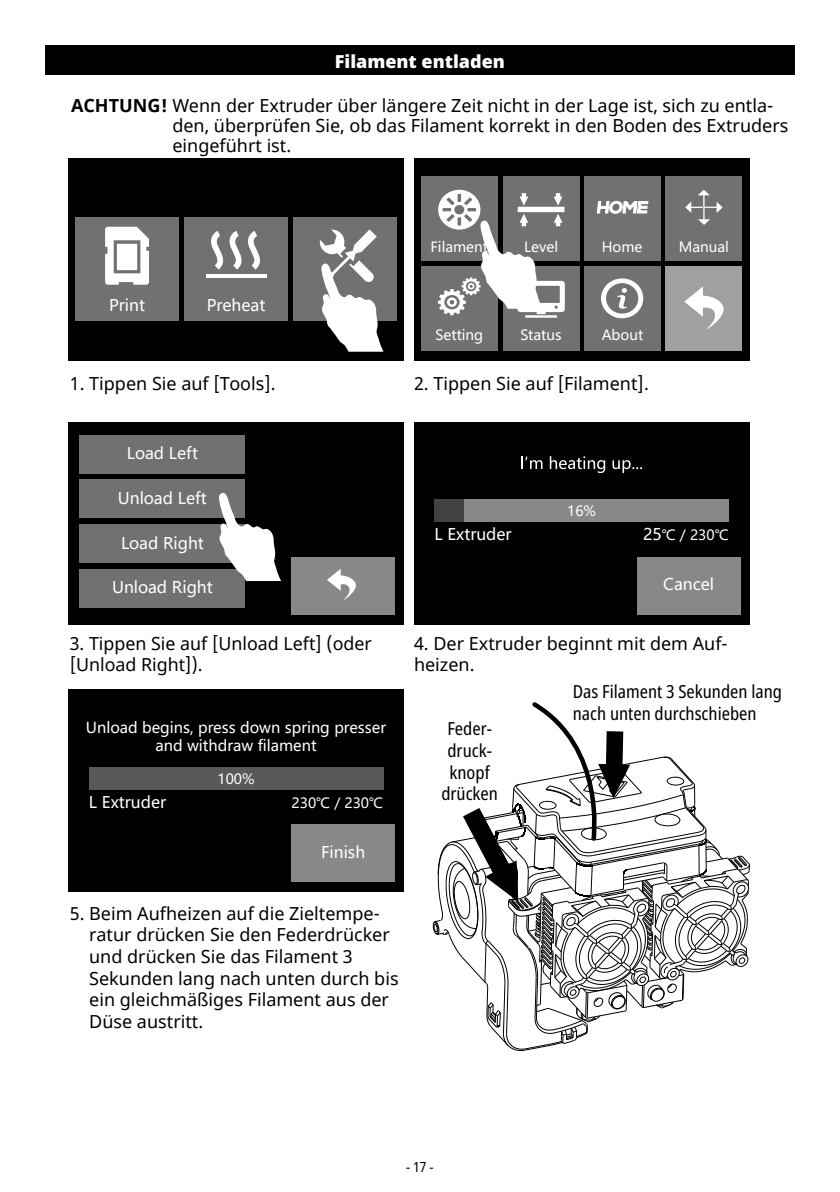
<style>
.page{position:relative;width:840px;height:1192px;background:#fff}
.page>*{position:absolute;margin:0;border:0;box-sizing:border-box;transform-origin:0 0}
.t1{font:18px/21.6px "Noto Sans";color:#000}
.t2{font:condensed 18px/21.6px "Noto Sans";color:#000}
.t3{font:900 18px "Noto Sans";color:#fff}
.t4{font:16px "Microsoft Ya Hei";color:#fff}
.t5{font:15px/18px "Microsoft Ya Hei";color:#fff;text-align:center}
.t6{font:14px "Microsoft Ya Hei";color:#fff}
.t7{font:condensed 14px "Noto Sans";color:#000}
.s1{font-weight:700}
.s2{font-size:16px}
</style>
<div class="page">
<svg style="left:432px;top:702px;width:317px;height:348px"></svg>
<div style="left:413px;top:158px;width:336px;height:202px;background:#000"></div>
<div style="left:665px;top:176px;width:77px;height:85px;background:#717171"></div>
<div style="left:583px;top:176px;width:77px;height:85px;background:#717171"></div>
<div style="left:502px;top:176px;width:77px;height:85px;background:#717171"></div>
<div style="left:502px;top:266px;width:77px;height:85px;background:#717171"></div>
<div style="left:420px;top:176px;width:77px;height:85px;background:#717171"></div>
<div style="left:420px;top:266px;width:77px;height:85px;background:#717171"></div>
<div style="left:665px;top:266px;width:77px;height:85px;background:#a0a0a0"></div>
<svg style="left:685px;top:190px;width:37px;height:35px"></svg>
<svg style="left:596px;top:201px;width:52px;height:13px"></svg>
<svg style="left:684px;top:286px;width:40px;height:44px"></svg>
<div style="left:583px;top:266px;width:77px;height:85px;background:#717171"></div>
<svg style="left:601px;top:278px;width:42px;height:40px"></svg>
<div style="left:68px;top:158px;width:335px;height:202px;background:#000"></div>
<div style="left:75px;top:217px;width:104px;height:104px;background:#717171"></div>
<svg style="left:105px;top:227px;width:44px;height:58px;background:#e2e2e2"></svg>
<div style="left:293px;top:217px;width:103px;height:104px;background:#717171"></div>
<div style="left:184px;top:217px;width:103px;height:104px;background:#717171"></div>
<hr style="left:206px;top:274px;width:60px;height:4px;background:#fff">
<svg style="left:211px;top:231px;width:49px;height:39px"></svg>
<svg style="left:319px;top:229px;width:64px;height:122px"></svg>
<svg style="left:438px;top:190px;width:126px;height:128px"></svg>
<div style="left:68px;top:689px;width:335px;height:203px;background:#000"></div>
<div style="left:291px;top:824px;width:103px;height:58px;background:#888"></div>
<div style="left:89px;top:766px;width:294px;height:23px;background:#595959"></div>
<div style="left:413px;top:421px;width:336px;height:203px;background:#000"></div>
<div style="left:636px;top:556px;width:104px;height:58px;background:#888"></div>
<svg style="left:521px;top:456px;width:21px;height:13px"></svg>
<svg style="left:549px;top:456px;width:56px;height:17px"></svg>
<svg style="left:612px;top:460px;width:29px;height:13px"></svg>
<div style="left:434px;top:499px;width:294px;height:22px;background:#888"></div>
<div style="left:434px;top:499px;width:29px;height:22px;background:#424242"></div>
<div style="left:68px;top:421px;width:335px;height:203px;background:#000"></div>
<div style="left:79px;top:435px;width:166px;height:38px;background:#717171"></div>
<div style="left:79px;top:480px;width:166px;height:38px;background:#717171"></div>
<div style="left:79px;top:524px;width:166px;height:38px;background:#717171"></div>
<div style="left:79px;top:569px;width:166px;height:38px;background:#717171"></div>
<div style="left:291px;top:556px;width:103px;height:58px;background:#888"></div>
<svg style="left:327px;top:569px;width:29px;height:31px"></svg>
<svg style="left:219px;top:493px;width:62px;height:88px"></svg>
<div style="left:45px;top:45px;width:749px;height:30px;background:#000"></div>
<p class="t3" style="left:334px;top:47px;width:171px">Filament entladen</p>
<p class="t1" style="left:172px;top:96px;width:617px;line-height:20px;text-indent:-101px"><span class="s1">ACHTUNG!</span> Wenn der Extruder über längere Zeit nicht in der Lage ist, sich zu entla&shy;den, überprüfen Sie, ob das Filament korrekt in den Boden des Extruders eingeführt ist.</p>
<p class="t4" style="left:109px;top:294px;width:37px">Print</p>
<p class="t4" style="left:207px;top:294px;width:60px">Preheat</p>
<p class="t1" style="left:70px;top:373px;width:207px">1. Tippen Sie auf [Tools].</p>
<p class="t6" style="left:430px;top:237px;width:59px">Filament</p>
<p class="t6" style="left:524px;top:237px;width:36px">Level</p>
<p class="t6" style="left:601px;top:237px;width:42px">Home</p>
<p class="t6" style="left:435px;top:326px;width:49px">Setting</p>
<p class="t6" style="left:520px;top:326px;width:42px">Status</p>
<p class="t6" style="left:601px;top:326px;width:43px">About</p>
<p class="t1" style="left:414px;top:373px;width:236px">2. Tippen Sie auf [Filament].</p>
<p class="t6" style="left:678px;top:237px;width:52px">Manual</p>
<p class="t4" style="left:127px;top:442px;width:73px">Load Left</p>
<p class="t4" style="left:118px;top:487px;width:90px">Unload Left</p>
<p class="t4" style="left:121px;top:532px;width:84px">Load Right</p>
<p class="t4" style="left:112px;top:576px;width:102px">Unload Right</p>
<p class="t1" style="left:70px;top:633px;width:303px">3. Tippen Sie auf [Unload Left] (oder [Unload Right]).</p>
<p class="t5" style="left:86px;top:718px;width:301px">Unload begins, press down spring presser and withdraw filament</p>
<p class="t6" style="left:217px;top:769px;width:39px">100%</p>
<p class="t4" style="left:89px;top:791px;width:79px">L Extruder</p>
<p class="t6" style="left:291px;top:793px;width:93px">230℃ / 230℃</p>
<p class="t4" style="left:321px;top:841px;width:46px">Finish</p>
<p class="t6" style="left:567px;top:501px;width:30px">16%</p>
<p class="t4" style="left:434px;top:523px;width:79px">L Extruder</p>
<p class="t6" style="left:642px;top:525px;width:87px"><span class="s2">25</span>℃ / 230℃</p>
<p class="t4" style="left:663px;top:573px;width:52px">Cancel</p>
<p class="t1" style="left:414px;top:633px;width:315px">4. Der Extruder beginnt mit dem Auf&shy;heizen.</p>
<p class="t2" style="left:441px;top:718px;width:58px;text-align:center">Feder&shy;druck&shy;knopf drücken</p>
<p class="t2" style="left:572px;top:681px;width:210px">Das Filament 3 Sekunden lang nach unten durchschieben</p>
<p class="t1" style="left:89px;top:903px;width:311px;text-indent:-19px">5. Beim Aufheizen auf die Zieltempe&shy;ratur drücken Sie den Federdrücker und drücken Sie das Filament 3<br>Sekunden lang nach unten durch bis ein gleichmäßiges Filament aus der<br>Düse austritt.</p>
<p class="t7" style="left:406px;top:1157px;width:29px">- 17 -</p>
</div>
